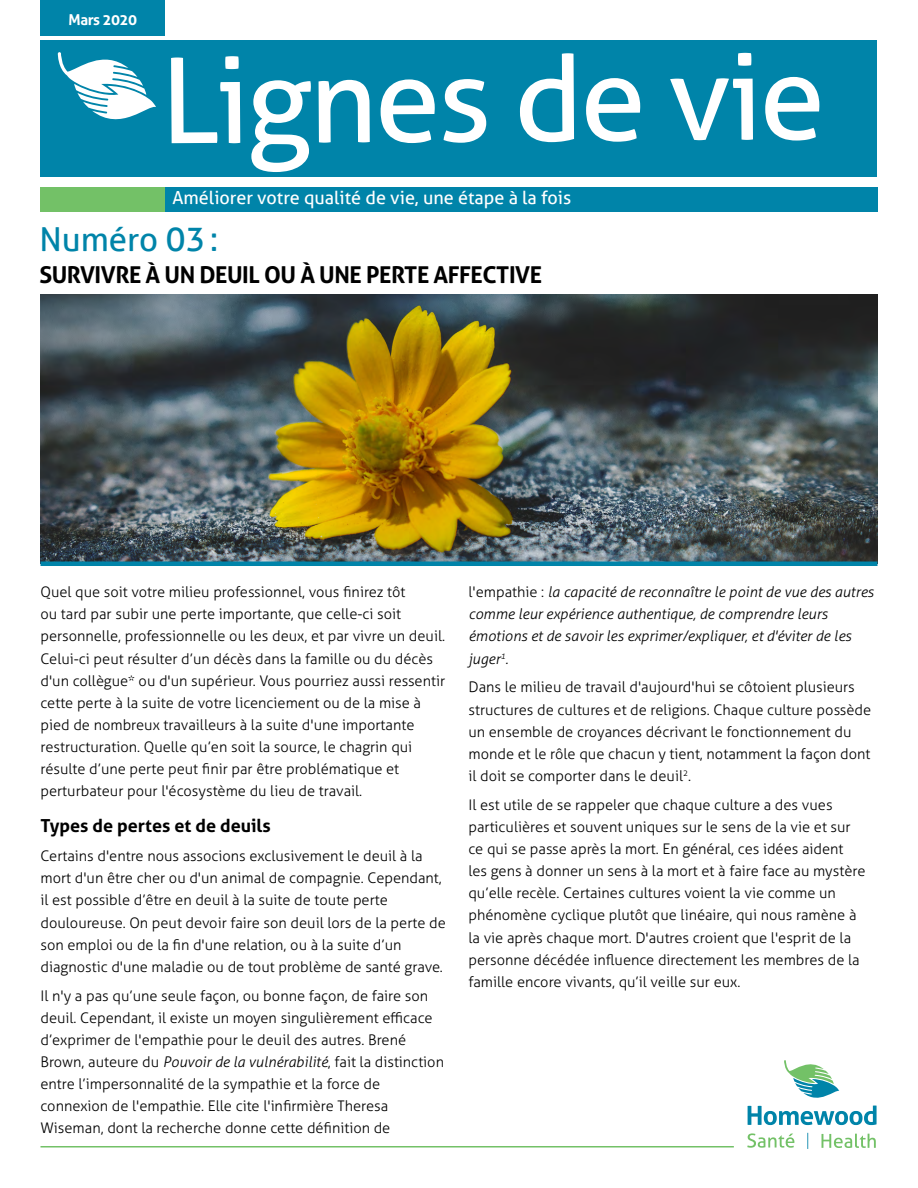
<style>
.page{position:relative;width:918px;height:1188px;background:#fff}
.page>*{position:absolute;margin:0;border:0;box-sizing:border-box;transform-origin:0 0}
.t1{font:118.5px "Aller";letter-spacing:-.035em;color:#fff}
.t2{font:33px "Aller";color:#0084a9}
.t3{font:700 23.25px "Aller";letter-spacing:-.02em;color:#000}
.t4{font:18px "Aller";color:#fff}
.t5{font:700 18px "Aller";color:#000}
.t6{font:700 15px "Aller";letter-spacing:-.03em;color:#fff}
.t7{font:300 14.7px/22.2px "Aller";color:#000}
.t8{font:italic 300 14.7px/22.2px "Aller";color:#000}
.s1{font-style:italic}
.s2{font-style:normal}
</style>
<div class="page">
<svg style="left:748px;top:1060px;width:129px;height:65px"></svg>
<svg style="left:822px;top:1134px;width:54px;height:14px"></svg>
<svg style="left:747px;top:1133px;width:47px;height:15px"></svg>
<svg style="left:807px;top:1133px;width:1px;height:16px"></svg>
<hr style="left:40px;top:1146px;width:694px;height:2px;background:#73c167">
<div style="left:40px;top:40px;width:838px;height:137px;background:#0084a9"></div>
<div style="left:40px;top:187px;width:125px;height:25px;background:#73c167"></div>
<div style="left:40px;top:0;width:125px;height:35px;background:#0084a9"></div>
<div style="left:165px;top:187px;width:713px;height:25px;background:#0084a9"></div>
<svg style="left:58px;top:52px;width:98px;height:68px"></svg>
<img style="left:40px;top:295px;width:838px;height:267px">
<hr style="left:40px;top:562px;width:838px;height:4px;background:#0084a9">
<p class="t6" style="left:69px;top:11px;width:70px">Mars 2020</p>
<h1 class="t1" style="left:161px;top:27px;width:667px">Lignes de vie</h1>
<p class="t4" style="left:172px;top:187px;width:400px">Améliorer votre qualité de vie, une étape à la fois</p>
<h2 class="t2" style="left:39px;top:219px;width:180px">Numéro 03:</h2>
<h3 class="t3" style="left:39px;top:260px;width:504px">SURVIVRE À UN DEUIL OU À UNE PERTE AFFECTIVE</h3>
<p class="t7" style="left:40px;top:581px;width:406px">Quel que soit votre milieu professionnel, vous finirez tôt<br>ou tard par subir une perte importante, que celle-ci soit personnelle, professionnelle ou les deux, et par vivre un deuil.<br>Celui-ci peut résulter d’un décès dans la famille ou du décès d'un collègue* ou d'un supérieur. Vous pourriez aussi ressentir cette perte à la suite de votre licenciement ou de la mise à pied de nombreux travailleurs à la suite d'une importante restructuration. Quelle qu’en soit la source, le chagrin qui résulte d’une perte peut finir par être problématique et perturbateur pour l'écosystème du lieu de travail.</p>
<p class="t5" style="left:40px;top:815px;width:232px">Types de pertes et de deuils</p>
<p class="t7" style="left:40px;top:845px;width:407px">Certains d'entre nous associons exclusivement le deuil à la mort d'un être cher ou d'un animal de compagnie. Cependant, il est possible d’être en deuil à la suite de toute perte douloureuse. On peut devoir faire son deuil lors de la perte de son emploi ou de la fin d'une relation, ou à la suite d’un diagnostic d'une maladie ou de tout problème de santé grave.</p>
<p class="t7" style="left:40px;top:984px;width:405px">Il n'y a pas qu’une seule façon, ou bonne façon, de faire son deuil. Cependant, il existe un moyen singulièrement efficace d’exprimer de l'empathie pour le deuil des autres. Brené Brown, auteure du <span class="s1">Pouvoir de la vulnérabilité</span>, fait la distinction entre l’impersonnalité de la sympathie et la force de connexion de l'empathie. Elle cite l'infirmière Theresa Wiseman, dont la recherche donne cette définition de</p>
<p class="t8" style="left:468px;top:581px;width:407px"><span class="s2">l'empathie :</span> la capacité de reconnaître le point de vue des autres comme leur expérience authentique, de comprendre leurs émotions et de savoir les exprimer/expliquer, et d'éviter de les juger<sup>1</sup>.</p>
<p class="t7" style="left:468px;top:676px;width:404px">Dans le milieu de travail d'aujourd'hui se côtoient plusieurs structures de cultures et de religions. Chaque culture possède un ensemble de croyances décrivant le fonctionnement du monde et le rôle que chacun y tient, notamment la façon dont il doit se comporter dans le deuil<sup>2</sup>.</p>
<p class="t7" style="left:468px;top:793px;width:399px">Il est utile de se rappeler que chaque culture a des vues particulières et souvent uniques sur le sens de la vie et sur ce qui se passe après la mort. En général, ces idées aident les gens à donner un sens à la mort et à faire face au mystère qu’elle recèle. Certaines cultures voient la vie comme un phénomène cyclique plutôt que linéaire, qui nous ramène à la vie après chaque mort. D'autres croient que l'esprit de la personne décédée influence directement les membres de la famille encore vivants, qu’il veille sur eux.</p>
</div>
